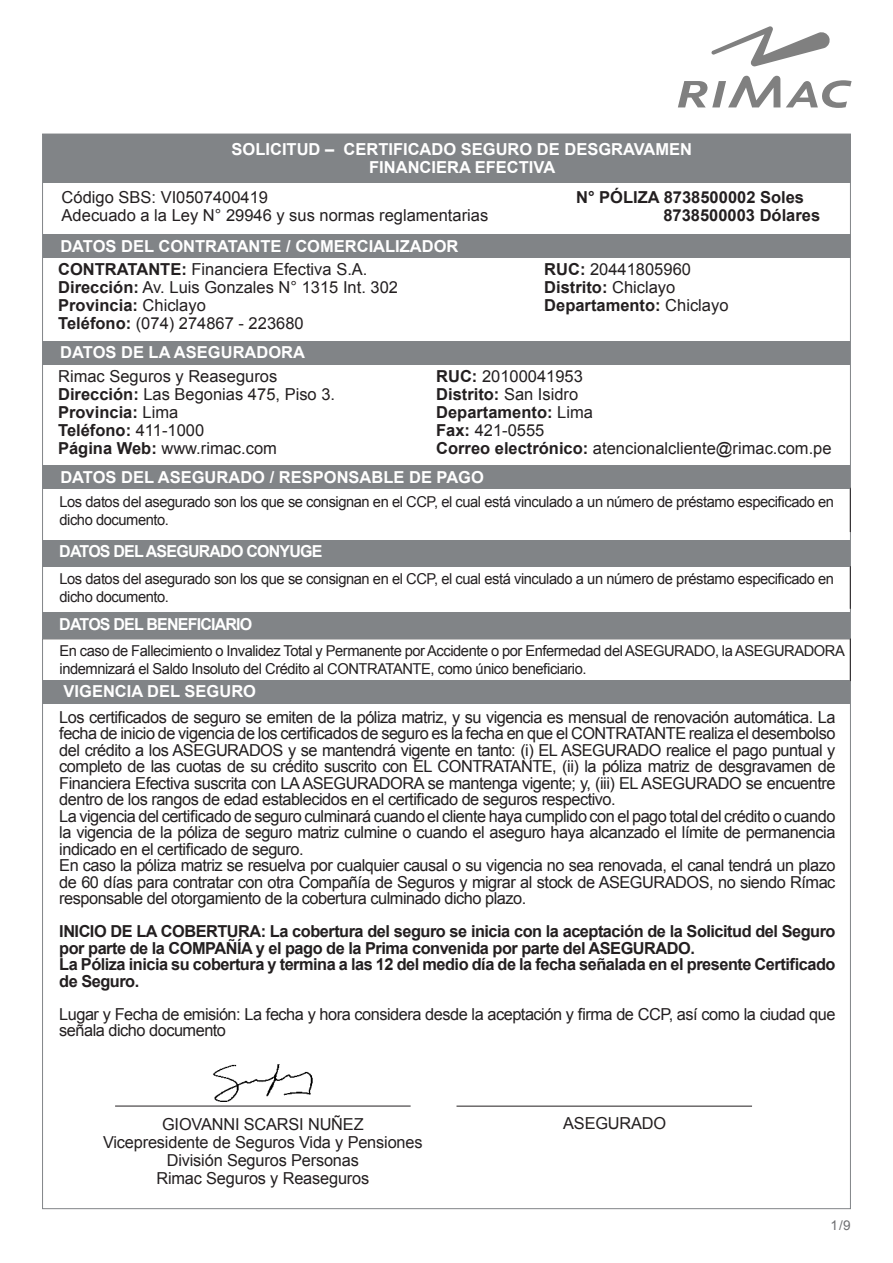
<style>
.page{position:relative;width:893px;height:1263px;background:#fff}
.page>*{position:absolute;margin:0;border:0;box-sizing:border-box;transform-origin:0 0}
.t1{font:16.5px/16.5px "Arial";letter-spacing:-.01em;color:#231f20;text-align:justify}
.t2{font:700 16.5px/16.5px "Arial";letter-spacing:-.03em;color:#231f20}
.t3{font:700 16.5px/18px "Arial";color:#fff;text-align:center}
.t4{font:700 16.5px "Arial";color:#231f20}
.t5{font:16.5px/16.5px "Arial";letter-spacing:-.03em;color:#231f20}
.t6{font:700 16.5px "Arial";letter-spacing:-.05em;color:#fff}
.t7{font:15px/18px "Arial";letter-spacing:-.03em;color:#231f20}
.t8{font:13.5px "Arial";color:#6c6d70}
.s1{font-weight:700}
.s2{font-weight:400}
</style>
<div class="page">
<svg style="left:711px;top:26px;width:119px;height:41px"></svg>
<svg style="left:678px;top:76px;width:174px;height:32px"></svg>
<div style="left:43px;top:134px;width:807px;height:49px;background:#818487"></div>
<div style="left:43px;top:234px;width:807px;height:24px;background:#818487"></div>
<div style="left:43px;top:341px;width:807px;height:23px;background:#818487"></div>
<hr style="left:850px;top:488px;width:1px;height:44px;background:#231f20">
<hr style="left:43px;top:566px;width:807px;height:1px;background:#231f20">
<hr style="left:850px;top:567px;width:1px;height:42px;background:#231f20">
<hr style="left:850px;top:639px;width:1px;height:42px;background:#231f20">
<div style="left:43px;top:466px;width:807px;height:23px;background:#818487"></div>
<div style="left:43px;top:540px;width:807px;height:26px;background:#818487"></div>
<div style="left:43px;top:612px;width:807px;height:27px;background:#818487"></div>
<div style="left:43px;top:680px;width:807px;height:24px;background:#818487"></div>
<hr style="left:456px;top:1106px;width:296px;height:1px;background:#231f20">
<img style="left:210px;top:1064px;width:106px;height:42px">
<hr style="left:115px;top:1106px;width:296px;height:1px;background:#231f20">
<p class="t3" style="left:232px;top:141px;width:462px">SOLICITUD – CERTIFICADO SEGURO DE DESGRAVAMEN<br>FINANCIERA EFECTIVA</p>
<p class="t1" style="left:62px;top:189px;width:208px">Código SBS: VI0507400419</p>
<p class="t1" style="left:62px;top:207px;width:428px">Adecuado a la Ley N° 29946 y sus normas reglamentarias</p>
<p class="t4" style="left:576px;top:186px;width:229px">N° PÓLIZA 8738500002 Soles</p>
<p class="t4" style="left:663px;top:204px;width:158px">8738500003 Dólares</p>
<p class="t3" style="left:60px;top:237px;width:400px">DATOS DEL CONTRATANTE / COMERCIALIZADOR</p>
<p class="t1" style="left:58px;top:261px;width:311px"><span class="s1">CONTRATANTE:</span> Financiera Efectiva S.A.</p>
<p class="t1" style="left:544px;top:261px;width:148px"><span class="s1">RUC:</span> 20441805960</p>
<p class="t1" style="left:58px;top:279px;width:341px"><span class="s1">Dirección:</span> Av. Luis Gonzales N° 1315 Int. 302</p>
<p class="t4" style="left:544px;top:276px;width:133px">Distrito: <span class="s2">Chiclayo</span></p>
<p class="t4" style="left:58px;top:294px;width:149px">Provincia: <span class="s2">Chiclayo</span></p>
<p class="t4" style="left:544px;top:294px;width:186px">Departamento: <span class="s2">Chiclayo</span></p>
<p class="t1" style="left:58px;top:315px;width:247px"><span class="s1">Teléfono:</span> (074) 274867 - 223680</p>
<p class="t1" style="left:58px;top:368px;width:221px">Rimac Seguros y Reaseguros</p>
<p class="t1" style="left:436px;top:368px;width:148px"><span class="s1">RUC:</span> 20100041953</p>
<p class="t1" style="left:58px;top:386px;width:278px"><span class="s1">Dirección:</span> Las Begonias 475, Piso 3.</p>
<p class="t4" style="left:436px;top:383px;width:144px">Distrito: <span class="s2">San Isidro</span></p>
<p class="t4" style="left:58px;top:401px;width:122px">Provincia: <span class="s2">Lima</span></p>
<p class="t4" style="left:436px;top:401px;width:158px">Departamento: <span class="s2">Lima</span></p>
<p class="t4" style="left:58px;top:419px;width:148px">Teléfono: <span class="s2">411-1000</span></p>
<p class="t1" style="left:436px;top:422px;width:110px"><span class="s1">Fax:</span> 421-0555</p>
<p class="t1" style="left:58px;top:440px;width:220px"><span class="s1">Página Web:</span> www.rimac.com</p>
<p class="t1" style="left:436px;top:440px;width:397px"><span class="s1">Correo electrónico:</span> atencionalcliente@rimac.com.pe</p>
<p class="t3" style="left:60px;top:344px;width:246px">DATOS DE LA ASEGURADORA</p>
<p class="t3" style="left:60px;top:469px;width:425px">DATOS DEL ASEGURADO / RESPONSABLE DE PAGO</p>
<p class="t7" style="left:60px;top:492px;width:776px">Los datos del asegurado son los que se consignan en el CCP, el cual está vinculado a un número de préstamo especificado en dicho documento.</p>
<p class="t6" style="left:59px;top:541px;width:265px">DATOS DEL ASEGURADO CONYUGE</p>
<p class="t7" style="left:60px;top:570px;width:776px">Los datos del asegurado son los que se consignan en el CCP, el cual está vinculado a un número de préstamo especificado en dicho documento.</p>
<p class="t6" style="left:59px;top:613px;width:195px">DATOS DEL BENEFICIARIO</p>
<p class="t7" style="left:60px;top:642px;width:787px">En caso de Fallecimiento o Invalidez Total y Permanente por Accidente o por Enfermedad del ASEGURADO, la ASEGURADORA indemnizará el Saldo Insoluto del Crédito al CONTRATANTE, como único beneficiario.</p>
<p class="t3" style="left:64px;top:682px;width:194px">VIGENCIA DEL SEGURO</p>
<p class="t1" style="left:59px;top:709px;width:778px">Los certificados de seguro se emiten de la póliza matriz, y su vigencia es mensual de renovación automática. La fecha de inicio de vigencia de los certificados de seguro es la fecha en que el CONTRATANTE realiza el desembolso del crédito a los ASEGURADOS y se mantendrá vigente en tanto: (i) EL ASEGURADO realice el pago puntual y completo de las cuotas de su crédito suscrito con EL CONTRATANTE, (ii) la póliza matriz de desgravamen de Financiera Efectiva suscrita con LA ASEGURADORA se mantenga vigente; y, (iii) EL ASEGURADO se encuentre dentro de los rangos de edad establecidos en el certificado de seguros respectivo.</p>
<p class="t1" style="left:59px;top:808px;width:778px">La vigencia del certificado de seguro culminará cuando el cliente haya cumplido con el pago total del crédito o cuando la vigencia de la póliza de seguro matriz culmine o cuando el aseguro haya alcanzado el límite de permanencia indicado en el certificado de seguro.</p>
<p class="t1" style="left:59px;top:857px;width:778px">En caso la póliza matriz se resuelva por cualquier causal o su vigencia no sea renovada, el canal tendrá un plazo de 60 días para contratar con otra Compañía de Seguros y migrar al stock de ASEGURADOS, no siendo Rímac responsable del otorgamiento de la cobertura culminado dicho plazo.</p>
<p class="t2" style="left:59px;top:924px;width:778px">INICIO DE LA COBERTURA: La cobertura del seguro se inicia con la aceptación de la Solicitud del Seguro por parte de la COMPAÑÍA y el pago de la Prima convenida por parte del ASEGURADO.</p>
<p class="t2" style="left:59px;top:957px;width:778px">La Póliza inicia su cobertura y termina a las 12 del medio día de la fecha señalada en el presente Certificado de Seguro.</p>
<p class="t5" style="left:59px;top:1006px;width:778px">Lugar y Fecha de emisión: La fecha y hora considera desde la aceptación y firma de CCP, así como la ciudad que señala dicho documento</p>
<p class="t1" style="left:162px;top:1116px;width:203px">GIOVANNI SCARSI NUÑEZ</p>
<p class="t1" style="left:563px;top:1115px;width:105px">ASEGURADO</p>
<p class="t1" style="left:103px;top:1134px;width:321px">Vicepresidente de Seguros Vida y Pensiones</p>
<p class="t1" style="left:167px;top:1152px;width:194px">División Seguros Personas</p>
<p class="t1" style="left:156px;top:1170px;width:214px">Rimac Seguros y Reaseguros</p>
<p class="t8" style="left:830px;top:1217px;width:22px">1/9</p>
</div>
